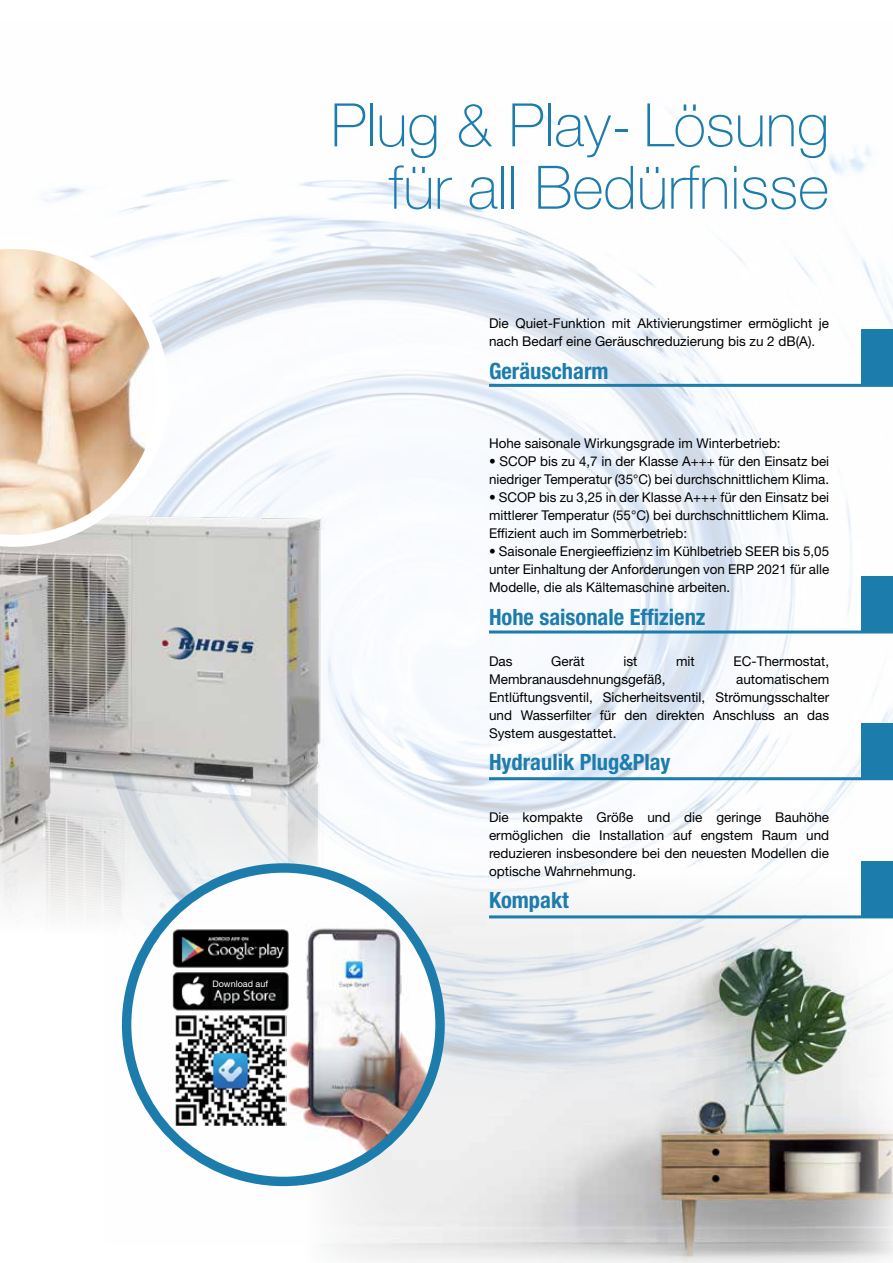
<style>
.page{position:relative;width:893px;height:1263px;background:#fff}
.page>*{position:absolute;margin:0;border:0;box-sizing:border-box;transform-origin:0 0}
.t1{font:100 60px/62.4px "Helvetica Neue LT Std";color:#1c7cac;text-align:right}
.t2{font:700 condensed 22.5px "Helvetica Neue LT Std";color:#1c7cac}
.t3{font:13.5px/18px "Helvetica Neue LT Std";color:#000;text-align:justify}
.t4{font:9px "Helvetica Neue LT Std";color:#fff}
</style>
<div class="page">
<img style="left:43px;top:112px;width:850px;height:1132px">
<div style="left:861px;top:330px;width:32px;height:55px;background:#1c7cac"></div>
<hr style="left:489px;top:384px;width:404px;height:3px;background:#1c7cac">
<div style="left:861px;top:576px;width:32px;height:56px;background:#1c7cac"></div>
<hr style="left:489px;top:630px;width:404px;height:3px;background:#1c7cac">
<div style="left:861px;top:723px;width:32px;height:56px;background:#1c7cac"></div>
<hr style="left:489px;top:777px;width:404px;height:3px;background:#1c7cac">
<div style="left:861px;top:861px;width:32px;height:56px;background:#1c7cac"></div>
<hr style="left:489px;top:915px;width:404px;height:3px;background:#1c7cac">
<div style="left:0;top:929px;width:105px;height:334px;background:#fff"></div>
<img style="left:0;top:384px;width:410px;height:577px">
<img style="left:127px;top:880px;width:313px;height:301px">
<div style="left:122px;top:863px;width:323px;height:323px;border:9px solid #1c7cac;border-radius:50%"></div>
<img style="left:171px;top:926px;width:119px;height:87px">
<img style="left:174px;top:1014px;width:113px;height:112px">
<svg style="left:0;top:237px;width:169px;height:310px"></svg>
<div style="left:212px;top:979px;width:73px;height:9px;background:#040404"></div>
<p class="t4" style="left:212px;top:978px;width:57px">Download auf</p>
<h1 class="t1" style="left:331px;top:94px;width:500px">Plug &amp; Play- Lösung für all Bedürfnisse</h1>
<p class="t3" style="left:489px;top:313px;width:342px">Die Quiet-Funktion mit Aktivierungstimer ermöglicht je nach Bedarf eine Geräuschreduzierung bis zu 2 dB(A).</p>
<h2 class="t2" style="left:489px;top:357px;width:121px">Geräuscharm</h2>
<p class="t3" style="left:489px;top:434px;width:293px">Hohe saisonale Wirkungsgrade im Winterbetrieb:</p>
<p class="t3" style="left:489px;top:452px;width:342px">• SCOP bis zu 4,7 in der Klasse A+++ für den Einsatz bei niedriger Temperatur (35°C) bei durchschnittlichem Klima.</p>
<p class="t3" style="left:489px;top:488px;width:342px">• SCOP bis zu 3,25 in der Klasse A+++ für den Einsatz bei mittlerer Temperatur (55°C) bei durchschnittlichem Klima.<br>Effizient auch im Sommerbetrieb:</p>
<p class="t3" style="left:489px;top:542px;width:342px">• Saisonale Energieeffizienz im Kühlbetrieb SEER bis 5,05 unter Einhaltung der Anforderungen von ERP 2021 für alle Modelle, die als Kältemaschine arbeiten.</p>
<h2 class="t2" style="left:489px;top:603px;width:218px">Hohe saisonale Effizienz</h2>
<p class="t3" style="left:489px;top:652px;width:25px">Das</p>
<p class="t3" style="left:551px;top:652px;width:35px">Gerät</p>
<p class="t3" style="left:623px;top:652px;width:15px">ist</p>
<p class="t3" style="left:676px;top:652px;width:20px">mit</p>
<p class="t3" style="left:733px;top:652px;width:97px">EC-Thermostat,</p>
<p class="t3" style="left:489px;top:670px;width:178px">Membranausdehnungsgefäß,</p>
<p class="t3" style="left:489px;top:670px;width:342px;text-indent:247px">automatischem Entlüftungsventil, Sicherheitsventil, Strömungsschalter und Wasserfilter für den direkten Anschluss an das System ausgestattet.</p>
<h2 class="t2" style="left:489px;top:749px;width:183px">Hydraulik Plug&amp;Play</h2>
<p class="t3" style="left:489px;top:808px;width:342px">Die kompakte Größe und die geringe Bauhöhe ermöglichen die Installation auf engstem Raum und reduzieren insbesondere bei den neuesten Modellen die optische Wahrnehmung.</p>
<h2 class="t2" style="left:489px;top:887px;width:81px">Kompakt</h2>
</div>
